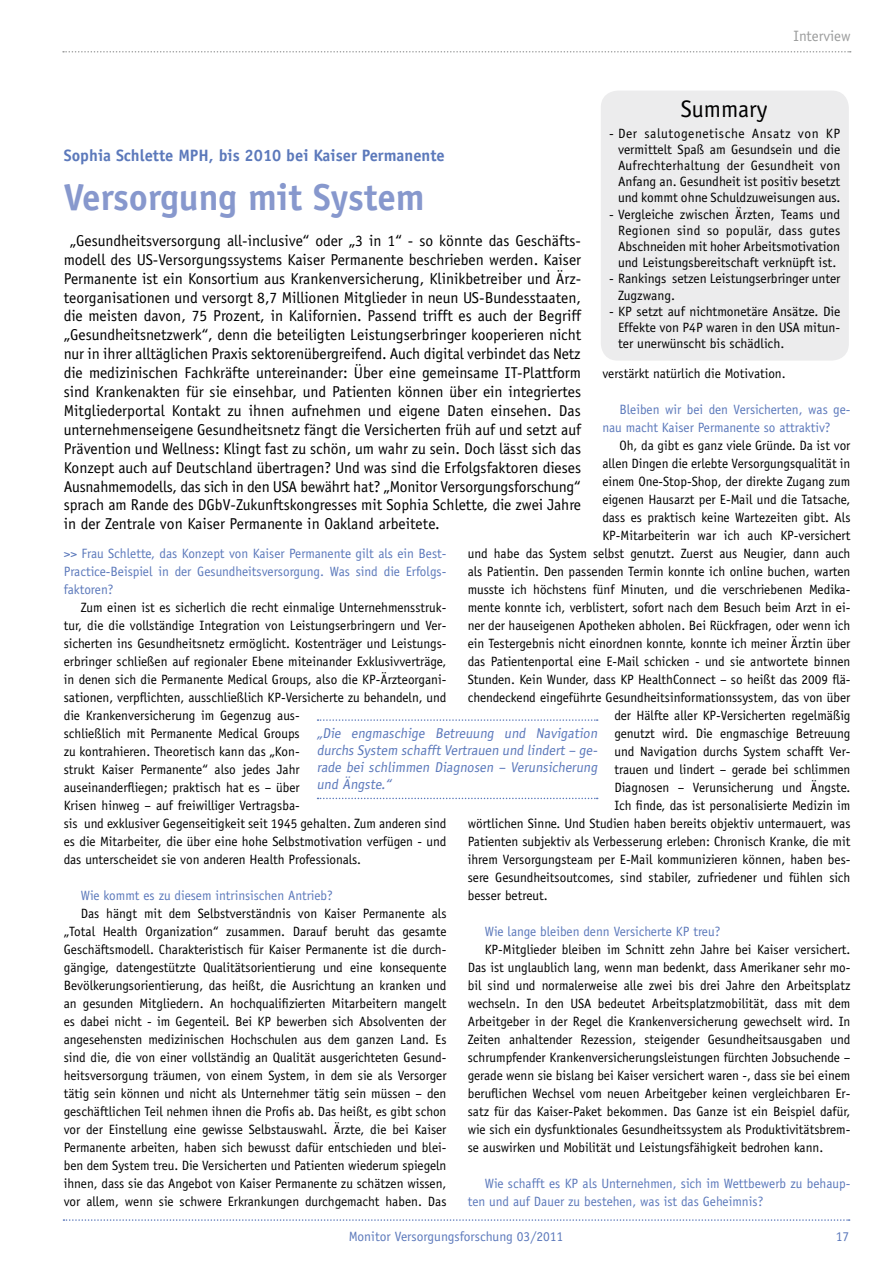
<style>
.page{position:relative;width:893px;height:1263px;background:#fff}
.page>*{position:absolute;margin:0;border:0;box-sizing:border-box;transform-origin:0 0}
.t1{font:700 37.5px "Officina Sans";color:#8798cd}
.t2{font:24px "Officina Sans";color:#000}
.t3{font:700 16.5px "Officina Sans";color:#5c79bb}
.t4{font:15.75px/18.9px "Officina Sans";color:#000;text-align:justify}
.t5{font:15px "Officina Sans";color:#9c9d9d}
.t6{font:14.25px/17.1px "Officina Sans";color:#5c79bb;text-align:justify}
.t7{font:13.5px/18px "Officina Sans";color:#000;text-align:justify}
.t8{font:13.5px/18px "Officina Sans";color:#5c79bb}
</style>
<div class="page">
<svg style="left:63px;top:51px;width:788px;height:2px"></svg>
<svg style="left:63px;top:1219px;width:787px;height:2px"></svg>
<svg style="left:318px;top:719px;width:280px;height:2px"></svg>
<svg style="left:318px;top:798px;width:280px;height:1px"></svg>
<div style="left:601px;top:91px;width:248px;height:270px;background:#ececed;border-radius:17px"></div>
<p class="t5" style="left:793px;top:27px;width:58px">Interview</p>
<h2 class="t2" style="left:681px;top:95px;width:88px">Summary</h2>
<p class="t7" style="left:618px;top:125px;width:224px;line-height:16.2px;text-indent:-9px">- Der salutogenetische Ansatz von KP vermittelt Spaß am Gesundsein und die Aufrechterhaltung der Gesundheit von Anfang an. Gesundheit ist positiv besetzt und kommt ohne Schuldzuweisungen aus.</p>
<p class="t7" style="left:618px;top:206px;width:224px;line-height:16.2px;text-indent:-9px">- Vergleiche zwischen Ärzten, Teams und Regionen sind so populär, dass gutes Abschneiden mit hoher Arbeitsmotivation und Leistungsbereitschaft verknüpft ist.</p>
<p class="t7" style="left:618px;top:271px;width:224px;line-height:16.2px;text-indent:-9px">- Rankings setzen Leistungserbringer unter<br>Zugzwang.</p>
<p class="t7" style="left:618px;top:303px;width:224px;line-height:16.2px;text-indent:-9px">- KP setzt auf nichtmonetäre Ansätze. Die Effekte von P4P waren in den USA mitun&shy;ter unerwünscht bis schädlich.</p>
<p class="t7" style="left:602px;top:364px;width:185px">verstärkt natürlich die Motivation.</p>
<p class="t8" style="left:602px;top:400px;width:250px;text-indent:17px">Bleiben wir bei den Versicherten, was ge&shy;nau macht Kaiser Permanente so attraktiv?</p>
<p class="t7" style="left:602px;top:436px;width:250px;text-indent:17px">Oh, da gibt es ganz viele Gründe. Da ist vor allen Dingen die erlebte Versorgungsqualität in einem One-Stop-Shop, der direkte Zugang zum eigenen Hausarzt per E-Mail und die Tatsache, dass es praktisch keine Wartezeiten gibt. Als KP-Mitarbeiterin war ich auch KP-versichert</p>
<p class="t3" style="left:64px;top:145px;width:383px">Sophia Schlette MPH, bis 2010 bei Kaiser Permanente</p>
<h1 class="t1" style="left:64px;top:173px;width:362px">Versorgung mit System</h1>
<p class="t4" style="left:64px;top:231px;width:519px;text-indent:6px">„Gesundheitsversorgung all-inclusive“ oder „3 in 1“ - so könnte das Geschäfts&shy;modell des US-Versorgungssystems Kaiser Permanente beschrieben werden. Kaiser Permanente ist ein Konsortium aus Krankenversicherung, Klinikbetreiber und Ärz&shy;teorganisationen und versorgt 8,7 Millionen Mitglieder in neun US-Bundesstaaten, die meisten davon, 75 Prozent, in Kalifornien. Passend trifft es auch der Begriff „Gesundheitsnetzwerk“, denn die beteiligten Leistungserbringer kooperieren nicht nur in ihrer alltäglichen Praxis sektorenübergreifend. Auch digital verbindet das Netz die medizinischen Fachkräfte untereinander: Über eine gemeinsame IT-Plattform sind Krankenakten für sie einsehbar, und Patienten können über ein integriertes Mitgliederportal Kontakt zu ihnen aufnehmen und eigene Daten einsehen. Das unternehmenseigene Gesundheitsnetz fängt die Versicherten früh auf und setzt auf Prävention und Wellness: Klingt fast zu schön, um wahr zu sein. Doch lässt sich das Konzept auch auf Deutschland übertragen? Und was sind die Erfolgsfaktoren dieses Ausnahmemodells, das sich in den USA bewährt hat? „Monitor Versorgungsforschung“ sprach am Rande des DGbV-Zukunftskongresses mit Sophia Schlette, die zwei Jahre in der Zentrale von Kaiser Permanente in Oakland arbeitete.</p>
<p class="t7" style="left:468px;top:544px;width:384px">und habe das System selbst genutzt. Zuerst aus Neugier, dann auch</p>
<p class="t7" style="left:468px;top:562px;width:384px">als Patientin. Den passenden Termin konnte ich online buchen, warten</p>
<p class="t7" style="left:468px;top:580px;width:384px">musste ich höchstens fünf Minuten, und die verschriebenen Medika-</p>
<p class="t7" style="left:468px;top:598px;width:384px">mente konnte ich, verblistert, sofort nach dem Besuch beim Arzt in ei-</p>
<p class="t7" style="left:468px;top:616px;width:384px">ner der hauseigenen Apotheken abholen. Bei Rückfragen, oder wenn ich</p>
<p class="t7" style="left:468px;top:634px;width:384px">ein Testergebnis nicht einordnen konnte, konnte ich meiner Ärztin über</p>
<p class="t7" style="left:468px;top:652px;width:384px">das Patientenportal eine E-Mail schicken - und sie antwortete binnen</p>
<p class="t7" style="left:468px;top:670px;width:384px">Stunden. Kein Wunder, dass KP HealthConnect – so heißt das 2009 flä-</p>
<p class="t7" style="left:468px;top:688px;width:384px">chendeckend eingeführte Gesundheitsinformationssystem, das von über</p>
<p class="t7" style="left:614px;top:706px;width:237px">der Hälfte aller KP-Versicherten regelmäßig</p>
<p class="t7" style="left:614px;top:724px;width:237px">genutzt wird. Die engmaschige Betreuung</p>
<p class="t7" style="left:614px;top:742px;width:238px">und Navigation durchs System schafft Ver-</p>
<p class="t7" style="left:614px;top:760px;width:238px">trauen und lindert – gerade bei schlimmen</p>
<p class="t7" style="left:614px;top:778px;width:237px">Diagnosen – Verunsicherung und Ängste.</p>
<p class="t7" style="left:614px;top:796px;width:237px">Ich finde, das ist personalisierte Medizin im</p>
<p class="t7" style="left:468px;top:814px;width:384px">wörtlichen Sinne. Und Studien haben bereits objektiv untermauert, was</p>
<p class="t7" style="left:468px;top:832px;width:384px">Patienten subjektiv als Verbesserung erleben: Chronisch Kranke, die mit</p>
<p class="t7" style="left:468px;top:850px;width:384px">ihrem Versorgungsteam per E-Mail kommunizieren können, haben bes-</p>
<p class="t7" style="left:468px;top:868px;width:384px">sere Gesundheitsoutcomes, sind stabiler, zufriedener und fühlen sich</p>
<p class="t7" style="left:468px;top:886px;width:81px">besser betreut.</p>
<p class="t8" style="left:485px;top:922px;width:237px">Wie lange bleiben denn Versicherte KP treu?</p>
<p class="t7" style="left:468px;top:940px;width:384px;text-indent:17px">KP-Mitglieder bleiben im Schnitt zehn Jahre bei Kaiser versichert.<br>Das ist unglaublich lang, wenn man bedenkt, dass Amerikaner sehr mo&shy;bil sind und normalerweise alle zwei bis drei Jahre den Arbeitsplatz wechseln. In den USA bedeutet Arbeitsplatzmobilität, dass mit dem Arbeitgeber in der Regel die Krankenversicherung gewechselt wird. In Zeiten anhaltender Rezession, steigender Gesundheitsausgaben und schrumpfender Krankenversicherungsleistungen fürchten Jobsuchende – gerade wenn sie bislang bei Kaiser versichert waren -, dass sie bei einem beruflichen Wechsel vom neuen Arbeitgeber keinen vergleichbaren Er&shy;satz für das Kaiser-Paket bekommen. Das Ganze ist ein Beispiel dafür, wie sich ein dysfunktionales Gesundheitssystem als Produktivitätsbrem&shy;se auswirken und Mobilität und Leistungsfähigkeit bedrohen kann.</p>
<p class="t8" style="left:468px;top:1174px;width:384px;text-indent:17px">Wie schafft es KP als Unternehmen, sich im Wettbewerb zu behaup&shy;ten und auf Dauer zu bestehen, was ist das Geheimnis?</p>
<p class="t8" style="left:64px;top:544px;width:384px;text-align:justify">&gt;&gt; Frau Schlette, das Konzept von Kaiser Permanente gilt als ein Best-Practice-Beispiel in der Gesundheitsversorgung. Was sind die Erfolgs&shy;faktoren?</p>
<p class="t7" style="left:64px;top:598px;width:384px;text-align:left;text-indent:17px">Zum einen ist es sicherlich die recht einmalige Unternehmensstruk&shy;tur, die die vollständige Integration von Leistungserbringern und Ver&shy;sicherten ins Gesundheitsnetz ermöglicht. Kostenträger und Leistungs&shy;erbringer schließen auf regionaler Ebene miteinander Exklusivverträge, in denen sich die Permanente Medical Groups, also die KP-Ärzteorgani&shy;sationen, verpflichten, ausschließlich KP-Versicherte zu behandeln, und die Krankenversicherung im Gegenzug aus-<br>schließlich mit Permanente Medical Groups<br>zu kontrahieren. Theoretisch kann das „Kon-<br>strukt Kaiser Permanente“ also jedes Jahr<br>auseinanderfliegen; praktisch hat es – über<br>Krisen hinweg – auf freiwilliger Vertragsba-<br>sis und exklusiver Gegenseitigkeit seit 1945 gehalten. Zum anderen sind es die Mitarbeiter, die über eine hohe Selbstmotivation verfügen - und das unterscheidet sie von anderen Health Professionals.</p>
<p class="t8" style="left:81px;top:886px;width:253px">Wie kommt es zu diesem intrinsischen Antrieb?</p>
<p class="t7" style="left:64px;top:904px;width:384px;text-indent:17px">Das hängt mit dem Selbstverständnis von Kaiser Permanente als „Total Health Organization“ zusammen. Darauf beruht das gesamte Geschäftsmodell. Charakteristisch für Kaiser Permanente ist die durch&shy;gängige, datengestützte Qualitätsorientierung und eine konsequente Bevölkerungsorientierung, das heißt, die Ausrichtung an kranken und an gesunden Mitgliedern. An hochqualifizierten Mitarbeitern mangelt es dabei nicht - im Gegenteil. Bei KP bewerben sich Absolventen der angesehensten medizinischen Hochschulen aus dem ganzen Land. Es sind die, die von einer vollständig an Qualität ausgerichteten Gesund&shy;heitsversorgung träumen, von einem System, in dem sie als Versorger tätig sein können und nicht als Unternehmer tätig sein müssen – den geschäftlichen Teil nehmen ihnen die Profis ab. Das heißt, es gibt schon vor der Einstellung eine gewisse Selbstauswahl. Ärzte, die bei Kaiser Permanente arbeiten, haben sich bewusst dafür entschieden und blei&shy;ben dem System treu. Die Versicherten und Patienten wiederum spiegeln ihnen, dass sie das Angebot von Kaiser Permanente zu schätzen wissen, vor allem, wenn sie schwere Erkrankungen durchgemacht haben. Das</p>
<p class="t6" style="left:317px;top:724px;width:284px">„Die engmaschige Betreuung und Navigation durchs System schafft Vertrauen und lindert – ge&shy;rade bei schlimmen Diagnosen – Verunsicherung und Ängste.“</p>
<p class="t8" style="left:349px;top:1227px;width:216px">Monitor Versorgungsforschung 03/2011</p>
<p class="t8" style="left:836px;top:1227px;width:15px">17</p>
</div>
